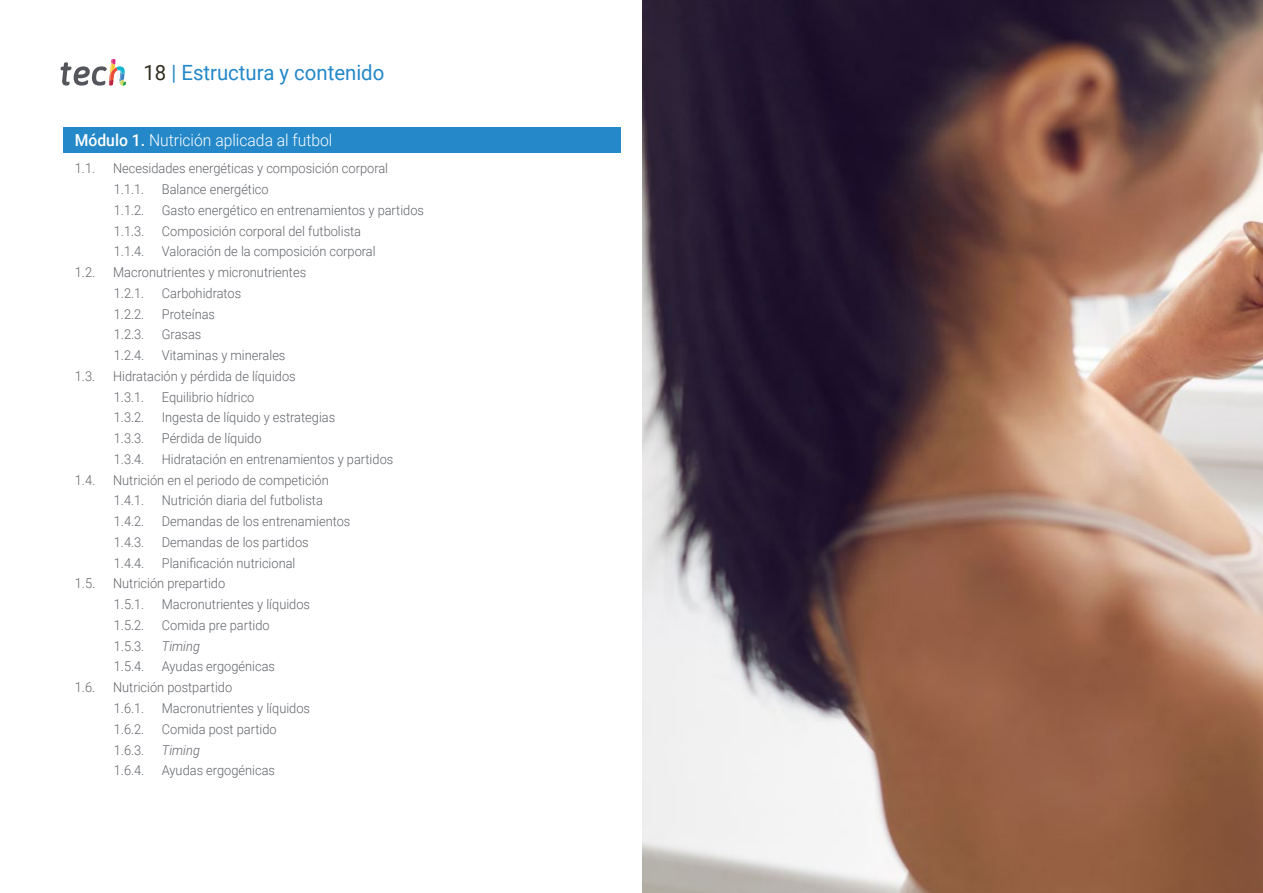
<style>
.page{position:relative;width:1263px;height:893px;background:#fff}
.page>*{position:absolute;margin:0;border:0;box-sizing:border-box;transform-origin:0 0}
.t1{font:21px "Roboto";color:#2488c9}
.t2{font:300 16.5px "Roboto";color:#fff;scale:.95 1}
.t3{font:300 13.5px/20.7px "Roboto";color:#61646a;scale:.95 1}
.t4{font:italic 300 13.5px "Roboto";color:#61646a;scale:.95 1}
.s1{color:#312e20}
.s2{font-weight:500}
</style>
<div class="page">
<img style="left:642px;top:0;width:621px;height:893px">
<svg style="left:61px;top:59px;width:65px;height:27px"></svg>
<div style="left:64px;top:128px;width:557px;height:25px;background:#2488c9"></div>
<h1 class="t1" style="left:144px;top:57px;width:242px"><span class="s1">18</span> | Estructura y contenido</h1>
<p class="t2" style="left:75px;top:129px;width:273px"><span class="s2">Módulo 1.</span> Nutrición aplicada al futbol</p>
<p class="t3" style="left:75px;top:158px;width:23px">1.1.</p>
<p class="t3" style="left:113px;top:158px;width:291px">Necesidades energéticas y composición corporal<br>1.1.1.</p>
<p class="t3" style="left:162px;top:179px;width:114px">Balance energético</p>
<p class="t3" style="left:114px;top:199px;width:34px">1.1.2.</p>
<p class="t3" style="left:162px;top:199px;width:277px">Gasto energético en entrenamientos y partidos</p>
<p class="t3" style="left:114px;top:220px;width:34px">1.1.3.</p>
<p class="t3" style="left:162px;top:220px;width:211px">Composición corporal del futbolista</p>
<p class="t3" style="left:114px;top:241px;width:34px">1.1.4.</p>
<p class="t3" style="left:162px;top:241px;width:227px">Valoración de la composición corporal</p>
<p class="t3" style="left:75px;top:262px;width:23px">1.2.</p>
<p class="t3" style="left:113px;top:262px;width:205px">Macronutrientes y micronutrientes<br>1.2.1.</p>
<p class="t3" style="left:162px;top:282px;width:85px">Carbohidratos</p>
<p class="t3" style="left:114px;top:303px;width:34px">1.2.2.</p>
<p class="t3" style="left:162px;top:303px;width:58px">Proteínas</p>
<p class="t3" style="left:114px;top:324px;width:34px">1.2.3.</p>
<p class="t3" style="left:162px;top:324px;width:43px">Grasas</p>
<p class="t3" style="left:114px;top:345px;width:34px">1.2.4.</p>
<p class="t3" style="left:162px;top:345px;width:132px">Vitaminas y minerales</p>
<p class="t3" style="left:75px;top:365px;width:23px">1.3.</p>
<p class="t3" style="left:113px;top:365px;width:194px">Hidratación y pérdida de líquidos<br>1.3.1.</p>
<p class="t3" style="left:162px;top:386px;width:99px">Equilibrio hídrico</p>
<p class="t3" style="left:114px;top:407px;width:34px">1.3.2.</p>
<p class="t3" style="left:162px;top:407px;width:184px">Ingesta de líquido y estrategias</p>
<p class="t3" style="left:114px;top:428px;width:34px">1.3.3.</p>
<p class="t3" style="left:162px;top:428px;width:107px">Pérdida de líquido</p>
<p class="t3" style="left:114px;top:448px;width:34px">1.3.4.</p>
<p class="t3" style="left:162px;top:448px;width:245px">Hidratación en entrenamientos y partidos</p>
<p class="t3" style="left:75px;top:469px;width:23px">1.4.</p>
<p class="t3" style="left:113px;top:469px;width:229px">Nutrición en el periodo de competición<br>1.4.1.</p>
<p class="t3" style="left:162px;top:490px;width:171px">Nutrición diaria del futbolista</p>
<p class="t3" style="left:114px;top:511px;width:34px">1.4.2.</p>
<p class="t3" style="left:162px;top:511px;width:200px">Demandas de los entrenamientos</p>
<p class="t3" style="left:114px;top:531px;width:34px">1.4.3.</p>
<p class="t3" style="left:162px;top:531px;width:156px">Demandas de los partidos</p>
<p class="t3" style="left:114px;top:552px;width:34px">1.4.4.</p>
<p class="t3" style="left:162px;top:552px;width:142px">Planificación nutricional</p>
<p class="t3" style="left:75px;top:573px;width:23px">1.5.</p>
<p class="t3" style="left:113px;top:573px;width:120px">Nutrición prepartido<br>1.5.1.</p>
<p class="t3" style="left:162px;top:594px;width:157px">Macronutrientes y líquidos</p>
<p class="t3" style="left:114px;top:614px;width:34px">1.5.2.</p>
<p class="t3" style="left:162px;top:614px;width:115px">Comida pre partido</p>
<p class="t3" style="left:114px;top:635px;width:34px">1.5.3.</p>
<p class="t4" style="left:162px;top:636px;width:42px">Timing</p>
<p class="t3" style="left:114px;top:656px;width:34px">1.5.4.</p>
<p class="t3" style="left:162px;top:656px;width:121px">Ayudas ergogénicas</p>
<p class="t3" style="left:75px;top:677px;width:23px">1.6.</p>
<p class="t3" style="left:113px;top:677px;width:127px">Nutrición postpartido<br>1.6.1.</p>
<p class="t3" style="left:162px;top:697px;width:157px">Macronutrientes y líquidos</p>
<p class="t3" style="left:114px;top:718px;width:34px">1.6.2.</p>
<p class="t3" style="left:162px;top:718px;width:122px">Comida post partido</p>
<p class="t3" style="left:114px;top:739px;width:34px">1.6.3.</p>
<p class="t4" style="left:162px;top:740px;width:42px">Timing</p>
<p class="t3" style="left:114px;top:760px;width:34px">1.6.4.</p>
<p class="t3" style="left:162px;top:760px;width:121px">Ayudas ergogénicas</p>
</div>
